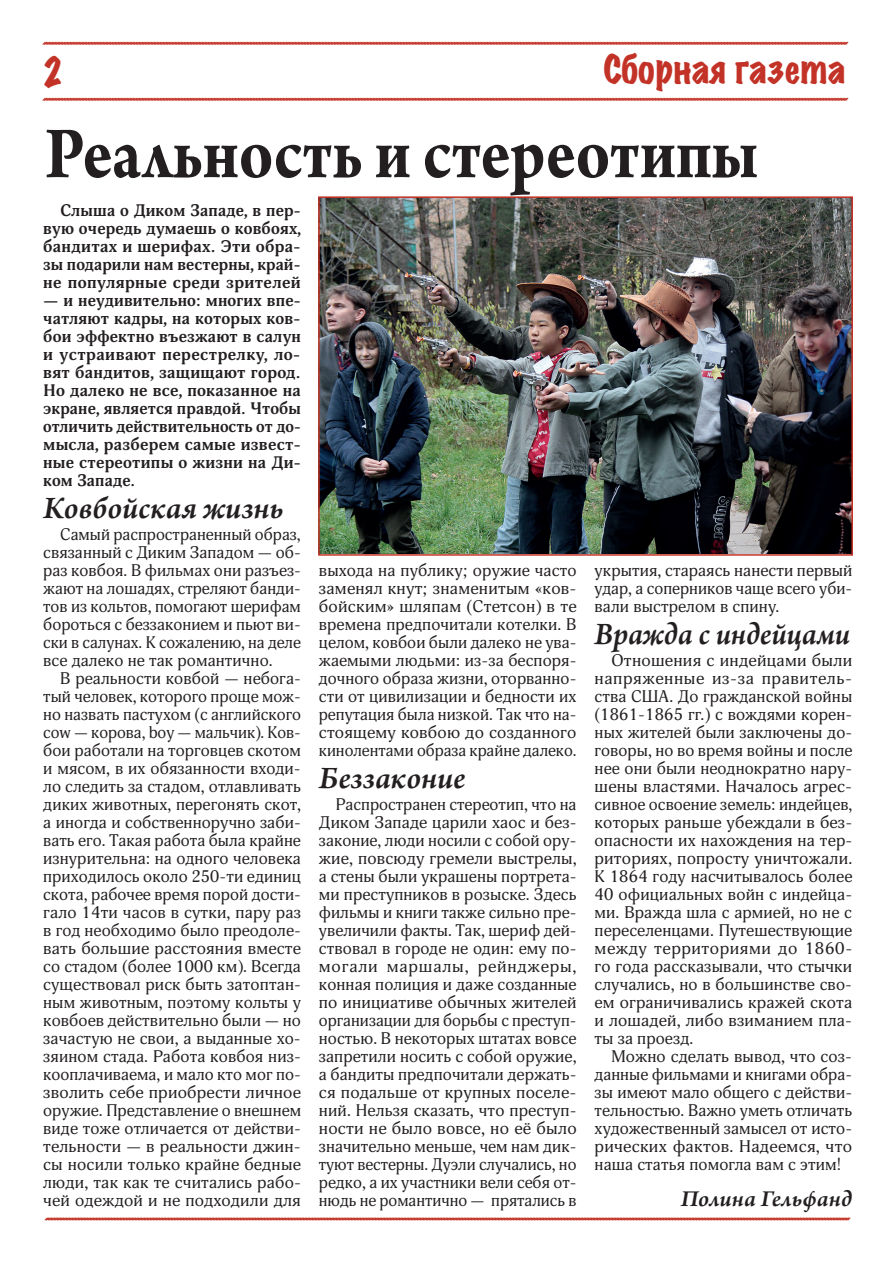
<style>
.page{position:relative;width:893px;height:1263px;background:#fff}
.page>*{position:absolute;margin:0;border:0;box-sizing:border-box;transform-origin:0 0}
.t1{font:700 78px "Arno Pro";color:#231f20;scale:.86 1}
.t2{font:expanded 35.85px "Marker Felt";color:#c33226;scale:.94 1}
.t3{font:expanded 35.85px "Marker Felt";color:#c33226;scale:.87 1}
.t4{font:italic 600 33px "Arno Pro";letter-spacing:-.005em;color:#231f20}
.t5{font:italic 600 33px "Arno Pro";letter-spacing:-.005em;color:#231f20;scale:.95 1}
.t6{font:italic 600 24px "Arno Pro";color:#231f20}
.t7{font:16.5px/18px "Adonis";letter-spacing:.01em;color:#231f20;text-align:justify}
.t8{font:16.5px/18px "Adonis";letter-spacing:.01em;color:#231f20;text-align:justify;scale:1.06 1}
.t9{font:16.5px/18px "Adonis";letter-spacing:.01em;color:#231f20;text-align:justify;scale:1.04 1}
.t10{font:700 16.5px/18px "Adonis";letter-spacing:.015em;color:#231f20;text-align:justify;scale:1.04 1}
.t11{font:700 16.5px/18px "Adonis";letter-spacing:.015em;color:#231f20;text-align:justify}
</style>
<div class="page">
<svg style="left:42px;top:41px;width:807px;height:4px;background:#d98179"></svg>
<svg style="left:42px;top:97px;width:807px;height:4px;background:#d98179"></svg>
<svg style="left:44px;top:1217px;width:807px;height:4px;background:#d98179"></svg>
<img style="left:321px;top:199px;width:529px;height:354px">
<div style="left:318px;top:196px;width:535px;height:360px;border:2px solid #c33226"></div>
<h2 class="t3" style="left:43px;top:44px;width:25px">2</h2>
<h2 class="t2" style="left:604px;top:41px;width:259px">Сборная газета</h2>
<h1 class="t1" style="left:45px;top:108px;width:830px">Реальность и стереотипы</h1>
<p class="t11" style="left:43px;top:202px;width:259px;text-indent:17px">Слыша о Диком Западе, в пер&shy;вую очередь думаешь о ковбоях, бандитах и шерифах. Эти обра&shy;зы подарили нам вестерны, край&shy;не популярные среди зрителей</p>
<p class="t10" style="left:43px;top:292px;width:249px">— и неудивительно: многих впе&shy;чатляют кадры, на которых ков&shy;бои эффектно въезжают в салун и устраивают перестрелку, ло&shy;вят бандитов, защищают город.<br>Но далеко не все, показанное на экране, является правдой. Чтобы отличить действительность от до&shy;мысла, разберем самые извест&shy;ные стереотипы о жизни на Ди&shy;ком Западе.</p>
<h3 class="t4" style="left:43px;top:488px;width:242px">Ковбойская жизнь</h3>
<p class="t7" style="left:43px;top:526px;width:259px;text-indent:17px">Самый распространенный образ, связанный с Диким Западом — об&shy;раз ковбоя. В фильмах они разъез&shy;жают на лошадях, стреляют банди&shy;тов из кольтов, помогают шерифам бороться с беззаконием и пьют ви&shy;ски в салунах. К сожалению, на деле все далеко не так романтично.</p>
<p class="t7" style="left:43px;top:670px;width:259px;text-indent:17px">В реальности ковбой — небога&shy;тый человек, которого проще мож&shy;но назвать пастухом (с английского cow — корова, boy — мальчик). Ков&shy;бои работали на торговцев скотом и мясом, в их обязанности входи&shy;ло следить за стадом, отлавливать диких животных, перегонять скот, а иногда и собственноручно заби&shy;вать его. Такая работа была крайне изнурительна: на одного человека приходилось около 250-ти единиц скота, рабочее время порой дости&shy;гало 14ти часов в сутки, пару раз в год необходимо было преодоле&shy;вать большие расстояния вместе со стадом (более 1000 км). Всегда существовал риск быть затоптан&shy;ным животным, поэтому кольты у ковбоев действительно были — но зачастую не свои, а выданные хо&shy;зяином стада. Работа ковбоя низ&shy;кооплачиваема, и мало кто мог по&shy;зволить себе приобрести личное оружие. Представление о внешнем виде тоже отличается от действи&shy;тельности — в реальности джин&shy;сы носили только крайне бедные люди, так как те считались рабо&shy;чей одеждой и не подходили для</p>
<p class="t9" style="left:319px;top:562px;width:249px">выхода на публику; оружие часто заменял кнут; знаменитым «ков&shy;бойским» шляпам (Стетсон) в те времена предпочитали котелки. В целом, ковбои были далеко не ува&shy;жаемыми людьми: из-за беспоря&shy;дочного образа жизни, оторванно&shy;сти от цивилизации и бедности их репутация была низкой. Так что на&shy;стоящему ковбою до созданного кинолентами образа крайне далеко.</p>
<h3 class="t4" style="left:319px;top:758px;width:148px">Беззаконие</h3>
<p class="t7" style="left:319px;top:796px;width:259px;text-indent:17px">Распространен стереотип, что на Диком Западе царили хаос и без&shy;законие, люди носили с собой ору&shy;жие, повсюду гремели выстрелы, а стены были украшены портрета&shy;ми преступников в розыске. Здесь фильмы и книги также сильно пре&shy;увеличили факты. Так, шериф дей&shy;ствовал в городе не один: ему по&shy;могали маршалы, рейнджеры, конная полиция и даже созданные по инициативе обычных жителей организации для борьбы с преступ&shy;ностью. В некоторых штатах вовсе запретили носить с собой оружие, а бандиты предпочитали держать&shy;ся подальше от крупных поселе&shy;ний. Нельзя сказать, что преступ&shy;ности не было вовсе, но её было значительно меньше, чем нам дик&shy;туют вестерны. Дуэли случались, но редко, а их участники вели себя от&shy;нюдь не романтично — прятались в</p>
<p class="t7" style="left:595px;top:562px;width:259px">укрытия, стараясь нанести первый удар, а соперников чаще всего уби&shy;вали выстрелом в спину.</p>
<h3 class="t5" style="left:595px;top:614px;width:271px">Вражда с индейцами</h3>
<p class="t8" style="left:595px;top:652px;width:245px;text-indent:17px">Отношения с индейцами были напряженные из-за правитель&shy;ства США. До гражданской войны (1861-1865 гг.) с вождями корен&shy;ных жителей были заключены до&shy;говоры, но во время войны и после нее они были неоднократно нару&shy;шены властями. Началось агрес&shy;сивное освоение земель: индейцев, которых раньше убеждали в без&shy;опасности их нахождения на тер&shy;риториях, попросту уничтожали.<br>К 1864 году насчитывалось более 40 официальных войн с индейца&shy;ми. Вражда шла с армией, но не с переселенцами. Путешествующие между территориями до 1860- го года рассказывали, что стычки случались, но в большинстве сво&shy;ем ограничивались кражей скота и лошадей, либо взиманием пла&shy;ты за проезд.</p>
<p class="t9" style="left:595px;top:1048px;width:249px;text-indent:17px">Можно сделать вывод, что соз&shy;данные фильмами и книгами обра&shy;зы имеют мало общего с действи&shy;тельностью. Важно уметь отличать художественный замысел от исто&shy;рических фактов. Надеемся, что наша статья помогла вам с этим!</p>
<h3 class="t6" style="left:681px;top:1185px;width:173px">Полина Гельфанд</h3>
</div>
